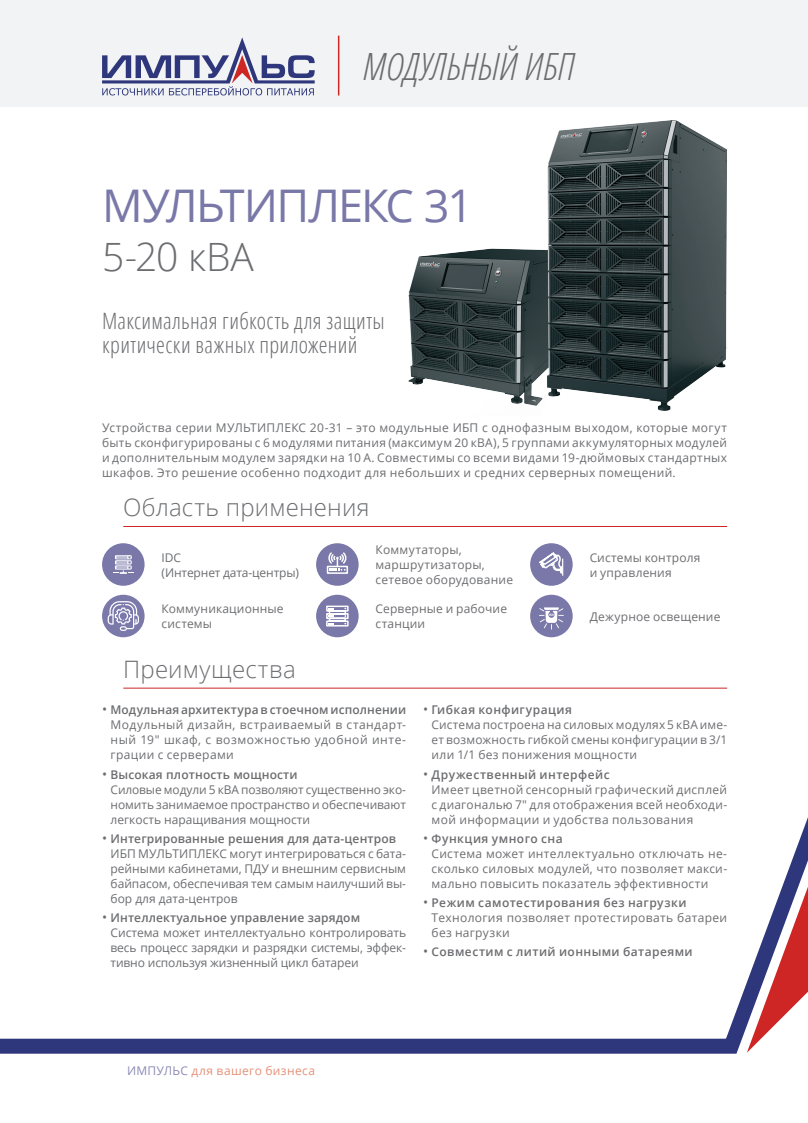
<style>
.page{position:relative;width:808px;height:1123px;background:#fff}
.page>*{position:absolute;margin:0;border:0;box-sizing:border-box;transform-origin:0 0}
.Серия_1{font:45px "Open Sans";letter-spacing:-.04em;color:#7978a8}
.Серия_1-2{font:300 39px "Open Sans";color:#6c6d70}
.t1{font:italic 300 condensed 37.5px "Open Sans";letter-spacing:.005em;color:#6c6d70}
.Область{font:300 24px "Open Sans";letter-spacing:.01em;color:#6c6d70}
.Серия_4{font:300 condensed 22.5px "Open Sans";letter-spacing:.015em;color:#6c6d70}
.буллеты{font:12px/15px "Open Sans";letter-spacing:.02em;color:#6c6d70;text-align:justify}
.курсив{font:12px/15px "Open Sans";letter-spacing:.015em;color:#6c6d70}
.t2{font:600 12px "Open Sans";letter-spacing:.01em;color:#6c6d70}
.t3{font:600 12px "Open Sans";letter-spacing:.035em;color:#6c6d70}
.Простой_текст{font:12px/15px "Open Sans";letter-spacing:.02em;color:#6c6d70}
.Основной_текст{font:12px "Open Sans";letter-spacing:-.01em;color:#6c6d70}
.t4{font:12px "Open Sans";letter-spacing:.03em;color:#e59178}
.s1{font-weight:400;font-size:13.5px}
.s2{color:#8c8bb5}
</style>
<div class="page">
<svg style="left:0;top:817px;width:808px;height:237px"></svg>
<div style="left:0;top:0;width:808px;height:106px;background:#f2f3f4"></div>
<svg style="left:102px;top:37px;width:213px;height:58px"></svg>
<img style="left:404px;top:106px;width:323px;height:305px">
<hr style="left:123px;top:526px;width:604px;height:1px;background:#ce2525">
<div style="left:102px;top:543px;width:43px;height:43px;background:#7978a8;border-radius:50%"></div>
<svg style="left:115px;top:555px;width:17px;height:4px"></svg>
<svg style="left:113px;top:556px;width:20px;height:18px"></svg>
<div style="left:316px;top:543px;width:43px;height:43px;background:#7978a8;border-radius:50%"></div>
<div style="left:327px;top:565px;width:21px;height:9px;border:2px solid #fff"></div>
<svg style="left:328px;top:552px;width:19px;height:19px"></svg>
<div style="left:530px;top:543px;width:43px;height:43px;background:#7978a8;border-radius:50%"></div>
<svg style="left:539px;top:552px;width:24px;height:24px"></svg>
<div style="left:316px;top:594px;width:43px;height:43px;background:#7978a8;border-radius:50%"></div>
<svg style="left:326px;top:605px;width:23px;height:22px"></svg>
<div style="left:530px;top:594px;width:43px;height:43px;background:#7978a8;border-radius:50%"></div>
<svg style="left:539px;top:607px;width:25px;height:22px"></svg>
<div style="left:102px;top:594px;width:43px;height:43px;background:#7a79aa;border-radius:50%"></div>
<svg style="left:108px;top:601px;width:31px;height:30px"></svg>
<hr style="left:123px;top:688px;width:604px;height:1px;background:#ce2525">
<hr style="left:338px;top:36px;width:1px;height:59px;background:#ce2525">
<p class="t1" style="left:363px;top:41px;width:213px">МОДУЛЬНЫЙ ИБП</p>
<p class="Серия_1" style="left:102px;top:175px;width:372px">МУЛЬТИПЛЕКС 31</p>
<p class="Серия_1-2" style="left:102px;top:230px;width:153px">5-20 кВА</p>
<p class="Серия_4" style="left:102px;top:306px;width:284px">Максимальная гибкость для защиты</p>
<p class="Серия_4" style="left:102px;top:330px;width:257px">критически важных приложений</p>
<p class="курсив" style="left:102px;top:420px;width:627px;text-align:justify">Устройства серии МУЛЬТИПЛЕКС 20-31 – это модульные ИБП с однофазным выходом, которые могут быть сконфигурированы с 6 модулями питания (максимум 20 кВА), 5 группами аккумуляторных модулей и дополнительным модулем зарядки на 10 А. Совместимы со всеми видами 19-дюймовых стандартных шкафов. Это решение особенно подходит для небольших и средних серверных помещений.</p>
<p class="Область" style="left:123px;top:491px;width:248px">Область применения</p>
<p class="Основной_текст" style="left:162px;top:549px;width:21px">IDC</p>
<p class="Основной_текст" style="left:162px;top:564px;width:139px">(Интернет дата-центры)</p>
<p class="Простой_текст" style="left:376px;top:542px;width:139px">Коммутаторы, маршрутизаторы, сетевое оборудование</p>
<p class="курсив" style="left:590px;top:549px;width:112px">Системы контроля</p>
<p class="курсив" style="left:590px;top:564px;width:84px">и управления</p>
<p class="курсив" style="left:376px;top:601px;width:133px">Серверные и рабочие станции</p>
<p class="курсив" style="left:162px;top:601px;width:123px">Коммуникационные системы</p>
<p class="курсив" style="left:590px;top:608px;width:132px">Дежурное освещение</p>
<p class="Область" style="left:123px;top:652px;width:174px">Преимущества</p>
<p class="t2" style="left:102px;top:701px;width:306px"><span class="s1">•</span> Модульная архитектура в стоечном исполнении</p>
<p class="буллеты" style="left:111px;top:717px;width:297px">Модульный дизайн, встраиваемый в стандарт&shy;ный 19" шкаф, с возможностью удобной инте&shy;грации с серверами</p>
<p class="t2" style="left:102px;top:766px;width:197px"><span class="s1">•</span> Высокая плотность мощности</p>
<p class="буллеты" style="left:111px;top:781px;width:297px">Силовые модули 5 кВА позволяют существенно эко&shy;номить занимаемое пространство и обеспечивают легкость наращивания мощности</p>
<p class="t2" style="left:102px;top:830px;width:295px"><span class="s1">•</span> Интегрированные решения для дата-центров</p>
<p class="буллеты" style="left:111px;top:845px;width:297px">ИБП МУЛЬТИПЛЕКС могут интегрироваться с бата&shy;рейными кабинетами, ПДУ и внешним сервисным байпасом, обеспечивая тем самым наилучший вы&shy;бор для дата-центров</p>
<p class="t2" style="left:102px;top:909px;width:260px"><span class="s1">•</span> Интеллектуальное управление зарядом</p>
<p class="буллеты" style="left:111px;top:925px;width:297px">Система может интеллектуально контролировать весь процесс зарядки и разрядки системы, эффек&shy;тивно используя жизненный цикл батареи</p>
<p class="t3" style="left:423px;top:701px;width:150px"><span class="s1">•</span> Гибкая конфигурация</p>
<p class="буллеты" style="left:432px;top:717px;width:297px">Система построена на силовых модулях 5 кВА име&shy;ет возможность гибкой смены конфигурации в 3/1 или 1/1 без понижения мощности</p>
<p class="t3" style="left:423px;top:766px;width:188px"><span class="s1">•</span> Дружественный интерфейс</p>
<p class="буллеты" style="left:432px;top:781px;width:297px">Имеет цветной сенсорный графический дисплей с диагональю 7" для отображения всей необходи&shy;мой информации и удобства пользования</p>
<p class="t3" style="left:423px;top:830px;width:141px"><span class="s1">•</span> Функция умного сна</p>
<p class="буллеты" style="left:432px;top:845px;width:297px">Система может интеллектуально отключать не&shy;сколько силовых модулей, что позволяет макси&shy;мально повысить показатель эффективности</p>
<p class="t3" style="left:423px;top:894px;width:265px"><span class="s1">•</span> Режим самотестирования без нагрузки</p>
<p class="буллеты" style="left:432px;top:910px;width:297px">Технология позволяет протестировать батареи без нагрузки</p>
<p class="t3" style="left:423px;top:943px;width:271px"><span class="s1">•</span> Совместим с литий ионными батареями</p>
<p class="t4" style="left:127px;top:1062px;width:190px"><span class="s2">ИМПУЛЬС</span> для вашего бизнеса</p>
</div>
